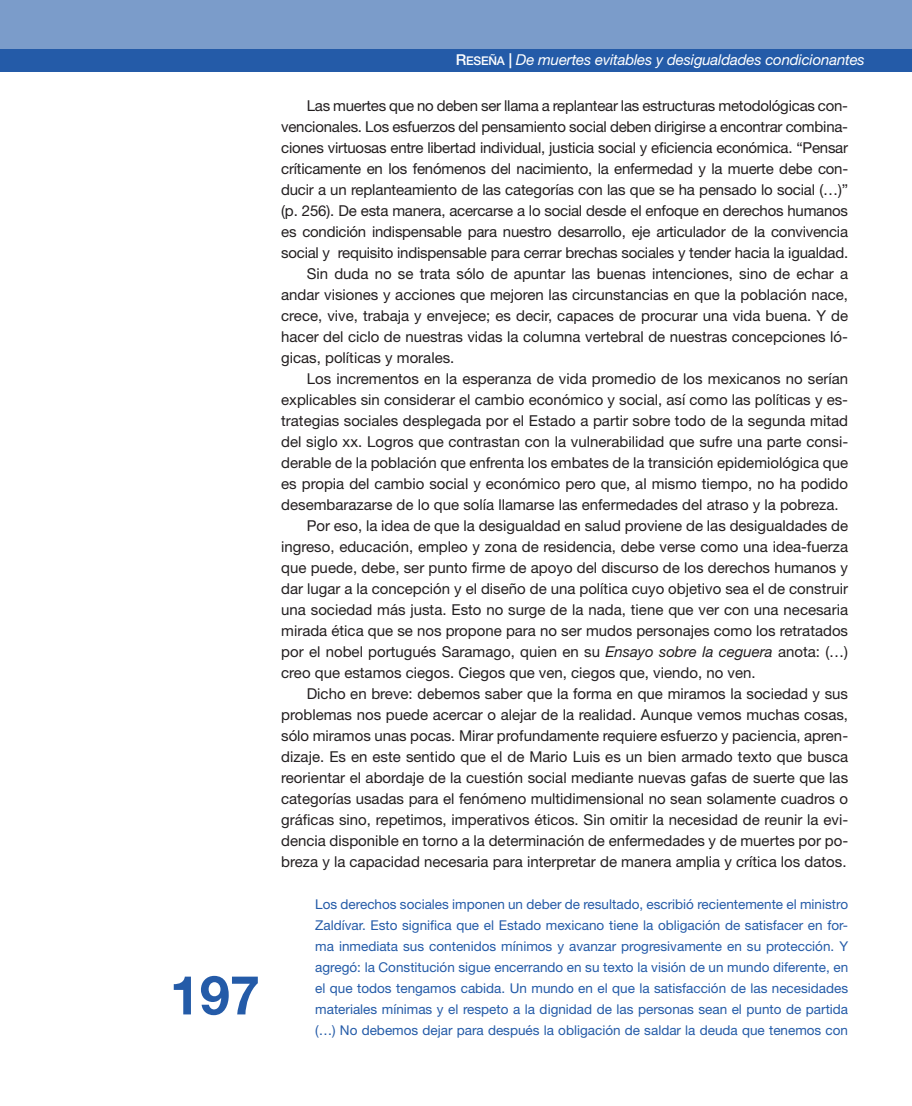
<style>
.page{position:relative;width:912px;height:1106px;background:#fff}
.page>*{position:absolute;margin:0;border:0;box-sizing:border-box;transform-origin:0 0}
.t1{font:700 54px "Helvetica Neue LT Std";color:#245ba8}
.t2{font:15px "Helvetica Neue LT Std";color:#231f20}
.t3{font:italic 15px "Helvetica Neue LT Std";letter-spacing:-.01em;color:#fff}
.t4{font:13.5px/21px "Helvetica Neue LT Std";color:#245ba8;text-align:justify}
.s1{font-family:"Helvetica Neue LT Std Md SC800";font-style:normal}
.s2{font-family:"Helvetica Neue LT Std Md SC800";font-style:normal;font-size:12px}
.s3{font-weight:500}
.s4{font-style:italic}
</style>
<div class="page">
<div style="left:0;top:0;width:911px;height:49px;background:#7b9cca"></div>
<div style="left:0;top:49px;width:911px;height:22px;background:#245ba8"></div>
<h1 class="t1" style="left:170px;top:961px;width:92px">197</h1>
<p class="t3" style="left:455px;top:51px;width:410px"><span class="s1">R</span><span class="s2">ESEÑA</span> <span class="s3">|</span> De muertes evitables y desigualdades condicionantes</p>
<p class="t2" style="left:306px;top:97px;width:542px">Las muertes que no deben ser llama a replantear las estructuras metodológicas con-</p>
<p class="t2" style="left:281px;top:118px;width:568px">vencionales. Los esfuerzos del pensamiento social deben dirigirse a encontrar combina-</p>
<p class="t2" style="left:281px;top:139px;width:568px">ciones virtuosas entre libertad individual, justicia social y eficiencia económica. “Pensar</p>
<p class="t2" style="left:281px;top:160px;width:568px">críticamente en los fenómenos del nacimiento, la enfermedad y la muerte debe con-</p>
<p class="t2" style="left:281px;top:181px;width:568px">ducir a un replanteamiento de las categorías con las que se ha pensado lo social (…)”</p>
<p class="t2" style="left:281px;top:202px;width:568px">(p. 256). De esta manera, acercarse a lo social desde el enfoque en derechos humanos</p>
<p class="t2" style="left:281px;top:223px;width:568px">es condición indispensable para nuestro desarrollo, eje articulador de la convivencia</p>
<p class="t2" style="left:281px;top:244px;width:568px">social y requisito indispensable para cerrar brechas sociales y tender hacia la igualdad.</p>
<p class="t2" style="left:306px;top:265px;width:542px">Sin duda no se trata sólo de apuntar las buenas intenciones, sino de echar a</p>
<p class="t2" style="left:281px;top:286px;width:568px">andar visiones y acciones que mejoren las circunstancias en que la población nace,</p>
<p class="t2" style="left:281px;top:307px;width:568px">crece, vive, trabaja y envejece; es decir, capaces de procurar una vida buena. Y de</p>
<p class="t2" style="left:281px;top:328px;width:568px">hacer del ciclo de nuestras vidas la columna vertebral de nuestras concepciones ló-</p>
<p class="t2" style="left:281px;top:349px;width:175px">gicas, políticas y morales.</p>
<p class="t2" style="left:306px;top:370px;width:542px">Los incrementos en la esperanza de vida promedio de los mexicanos no serían</p>
<p class="t2" style="left:281px;top:391px;width:568px">explicables sin considerar el cambio económico y social, así como las políticas y es-</p>
<p class="t2" style="left:281px;top:412px;width:568px">trategias sociales desplegada por el Estado a partir sobre todo de la segunda mitad</p>
<p class="t2" style="left:281px;top:433px;width:568px">del siglo xx. Logros que contrastan con la vulnerabilidad que sufre una parte consi-</p>
<p class="t2" style="left:281px;top:454px;width:568px">derable de la población que enfrenta los embates de la transición epidemiológica que</p>
<p class="t2" style="left:281px;top:475px;width:568px">es propia del cambio social y económico pero que, al mismo tiempo, no ha podido</p>
<p class="t2" style="left:281px;top:496px;width:558px">desembarazarse de lo que solía llamarse las enfermedades del atraso y la pobreza.</p>
<p class="t2" style="left:306px;top:517px;width:542px">Por eso, la idea de que la desigualdad en salud proviene de las desigualdades de</p>
<p class="t2" style="left:281px;top:538px;width:568px">ingreso, educación, empleo y zona de residencia, debe verse como una idea-fuerza</p>
<p class="t2" style="left:281px;top:559px;width:568px">que puede, debe, ser punto firme de apoyo del discurso de los derechos humanos y</p>
<p class="t2" style="left:281px;top:580px;width:568px">dar lugar a la concepción y el diseño de una política cuyo objetivo sea el de construir</p>
<p class="t2" style="left:281px;top:601px;width:568px">una sociedad más justa. Esto no surge de la nada, tiene que ver con una necesaria</p>
<p class="t2" style="left:281px;top:622px;width:568px">mirada ética que se nos propone para no ser mudos personajes como los retratados</p>
<p class="t2" style="left:281px;top:643px;width:568px">por el nobel portugués Saramago, quien en su <span class="s4">Ensayo sobre la ceguera</span> anota: (…)</p>
<p class="t2" style="left:281px;top:664px;width:476px">creo que estamos ciegos. Ciegos que ven, ciegos que, viendo, no ven.</p>
<p class="t2" style="left:306px;top:685px;width:542px">Dicho en breve: debemos saber que la forma en que miramos la sociedad y sus</p>
<p class="t2" style="left:281px;top:706px;width:568px">problemas nos puede acercar o alejar de la realidad. Aunque vemos muchas cosas,</p>
<p class="t2" style="left:281px;top:727px;width:568px">sólo miramos unas pocas. Mirar profundamente requiere esfuerzo y paciencia, apren-</p>
<p class="t2" style="left:281px;top:748px;width:568px">dizaje. Es en este sentido que el de Mario Luis es un bien armado texto que busca</p>
<p class="t2" style="left:281px;top:769px;width:568px">reorientar el abordaje de la cuestión social mediante nuevas gafas de suerte que las</p>
<p class="t2" style="left:281px;top:790px;width:568px">categorías usadas para el fenómeno multidimensional no sean solamente cuadros o</p>
<p class="t2" style="left:281px;top:811px;width:568px">gráficas sino, repetimos, imperativos éticos. Sin omitir la necesidad de reunir la evi-</p>
<p class="t2" style="left:281px;top:832px;width:568px">dencia disponible en torno a la determinación de enfermedades y de muertes por po-</p>
<p class="t2" style="left:281px;top:853px;width:566px">breza y la capacidad necesaria para interpretar de manera amplia y crítica los datos.</p>
<p class="t4" style="left:315px;top:894px;width:534px">Los derechos sociales imponen un deber de resultado, escribió recientemente el ministro Zaldívar. Esto significa que el Estado mexicano tiene la obligación de satisfacer en for&shy;ma inmediata sus contenidos mínimos y avanzar progresivamente en su protección. Y agregó: la Constitución sigue encerrando en su texto la visión de un mundo diferente, en el que todos tengamos cabida. Un mundo en el que la satisfacción de las necesidades materiales mínimas y el respeto a la dignidad de las personas sean el punto de partida (…) No debemos dejar para después la obligación de saldar la deuda que tenemos con</p>
</div>
